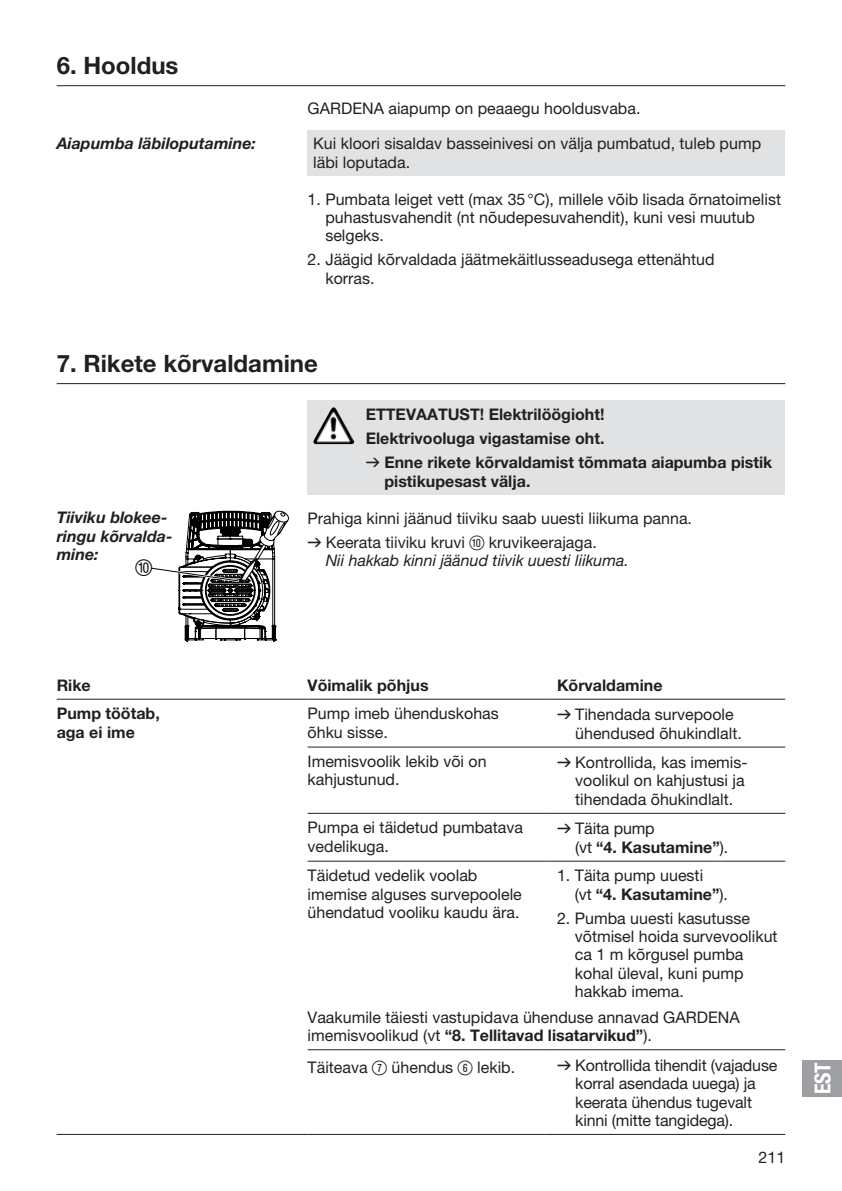
<style>
.page{position:relative;width:842px;height:1191px;background:#fff}
.page>*{position:absolute;margin:0;border:0;box-sizing:border-box;transform-origin:0 0}
.t1{font:700 24px "GARDENA Pro";color:#231f20}
.t2{font:22px "GARDENA Pro Bo Cond";color:#fff}
.t3{font:22px "Ziffern";color:#000}
.t4{font:16px/18.4px "GARDENA Pro";color:#231f20}
.t5{font:700 16px/24px "GARDENA Pro";color:#231f20}
.t6{font:italic 700 16px/18.4px "GARDENA Pro";color:#231f20}
.t7{font:italic 16px "GARDENA Pro";color:#231f20}
.s1{font-family:"Formdruck";font-weight:400}
.s2{font-family:"Formdruck"}
.s3{font-family:"Ziffernim Kreisund Quadrat BQ";font-size:20px}
.s4{font-weight:700}
</style>
<div class="page">
<div style="left:308px;top:131px;width:477px;height:45px;background:#e1e2e4"></div>
<hr style="left:57px;top:85px;width:728px;height:1px;background:#231f20">
<div style="left:308px;top:400px;width:477px;height:95px;background:#e1e2e4"></div>
<hr style="left:57px;top:383px;width:728px;height:1px;background:#231f20">
<img style="left:315px;top:407px;width:18px;height:31px">
<svg style="left:151px;top:510px;width:138px;height:132px"></svg>
<hr style="left:57px;top:699px;width:251px;height:1px;background:#231f20">
<hr style="left:308px;top:699px;width:238px;height:1px;background:#231f20">
<hr style="left:546px;top:699px;width:239px;height:1px;background:#231f20">
<hr style="left:308px;top:746px;width:238px;height:1px;background:#231f20">
<hr style="left:546px;top:746px;width:239px;height:1px;background:#231f20">
<hr style="left:308px;top:813px;width:238px;height:1px;background:#231f20">
<hr style="left:546px;top:813px;width:239px;height:1px;background:#231f20">
<hr style="left:308px;top:860px;width:238px;height:1px;background:#231f20">
<hr style="left:546px;top:860px;width:239px;height:1px;background:#231f20">
<hr style="left:308px;top:1049px;width:238px;height:1px;background:#231f20">
<hr style="left:546px;top:1049px;width:239px;height:1px;background:#231f20">
<hr style="left:308px;top:1134px;width:238px;height:1px;background:#231f20">
<hr style="left:546px;top:1134px;width:239px;height:1px;background:#231f20">
<hr style="left:57px;top:1134px;width:251px;height:1px;background:#231f20">
<div style="left:802px;top:1060px;width:40px;height:36px;background:#9d9fa2"></div>
<h1 class="t1" style="left:57px;top:50px;width:123px">6. Hooldus</h1>
<p class="t4" style="left:308px;top:98px;width:334px">GARDENA aiapump on peaaegu hooldusvaba.</p>
<p class="t6" style="left:57px;top:134px;width:201px">Aiapumba läbiloputamine:</p>
<p class="t4" style="left:313px;top:134px;width:449px">Kui kloori sisaldav basseinivesi on välja pumbatud, tuleb pump läbi loputada.</p>
<p class="t4" style="left:325px;top:189px;width:457px;text-indent:-18px">1. Pumbata leiget vett (max 35°C), millele võib lisada õrnatoimelist puhastusvahendit (nt nõudepesuvahendit), kuni vesi muutub selgeks.</p>
<p class="t4" style="left:325px;top:250px;width:391px;text-indent:-18px">2. Jäägid kõrvaldada jäätmekäitlusseadusega ettenähtud korras.</p>
<h1 class="t1" style="left:57px;top:348px;width:263px">7. Rikete kõrvaldamine</h1>
<p class="t5" style="left:366px;top:402px;width:408px">ETTEVAATUST! Elektrilöögioht!<br>Elektrivooluga vigastamise oht.<br><span class="s1">v</span> Enne rikete kõrvaldamist tõmmata aiapumba pistik</p>
<p class="t5" style="left:384px;top:468px;width:148px">pistikupesast välja.</p>
<p class="t6" style="left:57px;top:508px;width:117px">Tiiviku blokee&shy;ringu kõrvalda&shy;mine:</p>
<h2 class="t3" style="left:135px;top:555px;width:19px">0</h2>
<p class="t4" style="left:308px;top:505px;width:386px;line-height:24px">Prahiga kinni jäänud tiiviku saab uuesti liikuma panna. <span class="s2">v</span> Keerata tiiviku kruvi <span class="s3">0</span> kruvikeerajaga.</p>
<p class="t7" style="left:326px;top:550px;width:305px">Nii hakkab kinni jäänud tiivik uuesti liikuma.</p>
<p class="t5" style="left:57px;top:672px;width:36px">Rike</p>
<p class="t5" style="left:308px;top:672px;width:123px">Võimalik põhjus</p>
<p class="t5" style="left:557px;top:672px;width:107px">Kõrvaldamine</p>
<p class="t5" style="left:57px;top:704px;width:105px;line-height:18.4px">Pump töötab, aga ei ime</p>
<p class="t4" style="left:308px;top:704px;width:193px">Pump imeb ühenduskohas õhku sisse.</p>
<p class="t4" style="left:575px;top:705px;width:168px;text-indent:-18px"><span class="s2">v</span> Tihendada survepoole ühendused õhukindlalt.</p>
<p class="t4" style="left:308px;top:752px;width:181px">Imemisvoolik lekib või on kahjustunud.</p>
<p class="t4" style="left:575px;top:753px;width:172px;text-align:justify;text-indent:-18px"><span class="s2">v</span> Kontrollida, kas imemis&shy;voolikul on kahjustusi ja tihendada õhukindlalt.</p>
<p class="t4" style="left:308px;top:818px;width:217px">Pumpa ei täidetud pumbatava vedelikuga.</p>
<p class="t4" style="left:575px;top:819px;width:154px;text-indent:-18px"><span class="s2">v</span> Täita pump<br>(vt <span class="s4">“4. Kasutamine”</span>).</p>
<p class="t4" style="left:308px;top:866px;width:216px">Täidetud vedelik voolab imemise alguses survepoolele ühendatud vooliku kaudu ära.</p>
<p class="t4" style="left:575px;top:866px;width:154px;text-indent:-18px">1. Täita pump uuesti<br>(vt <span class="s4">“4. Kasutamine”</span>).</p>
<p class="t4" style="left:575px;top:908px;width:204px;text-indent:-18px">2. Pumba uuesti kasutusse võtmisel hoida survevoolikut ca 1 m kõrgusel pumba kohal üleval, kuni pump hakkab imema.</p>
<p class="t4" style="left:308px;top:1007px;width:434px">Vaakumile täiesti vastupidava ühenduse annavad GARDENA imemisvoolikud (vt <span class="s4">“8. Tellitavad lisatarvikud”</span>).</p>
<p class="t4" style="left:308px;top:1057px;width:209px">Täiteava <span class="s3">7</span> ühendus <span class="s3">6</span> lekib.</p>
<p class="t4" style="left:575px;top:1055px;width:204px;text-indent:-18px"><span class="s2">v</span> Kontrollida tihendit (vajaduse korral asendada uuega) ja keerata ühendus tugevalt kinni (mitte tangidega).</p>
<p class="t4" style="left:759px;top:1147px;width:28px">211</p>
<h2 class="t2" style="left:809px;top:1094px;width:34px;rotate:-90deg">EST</h2>
</div>
